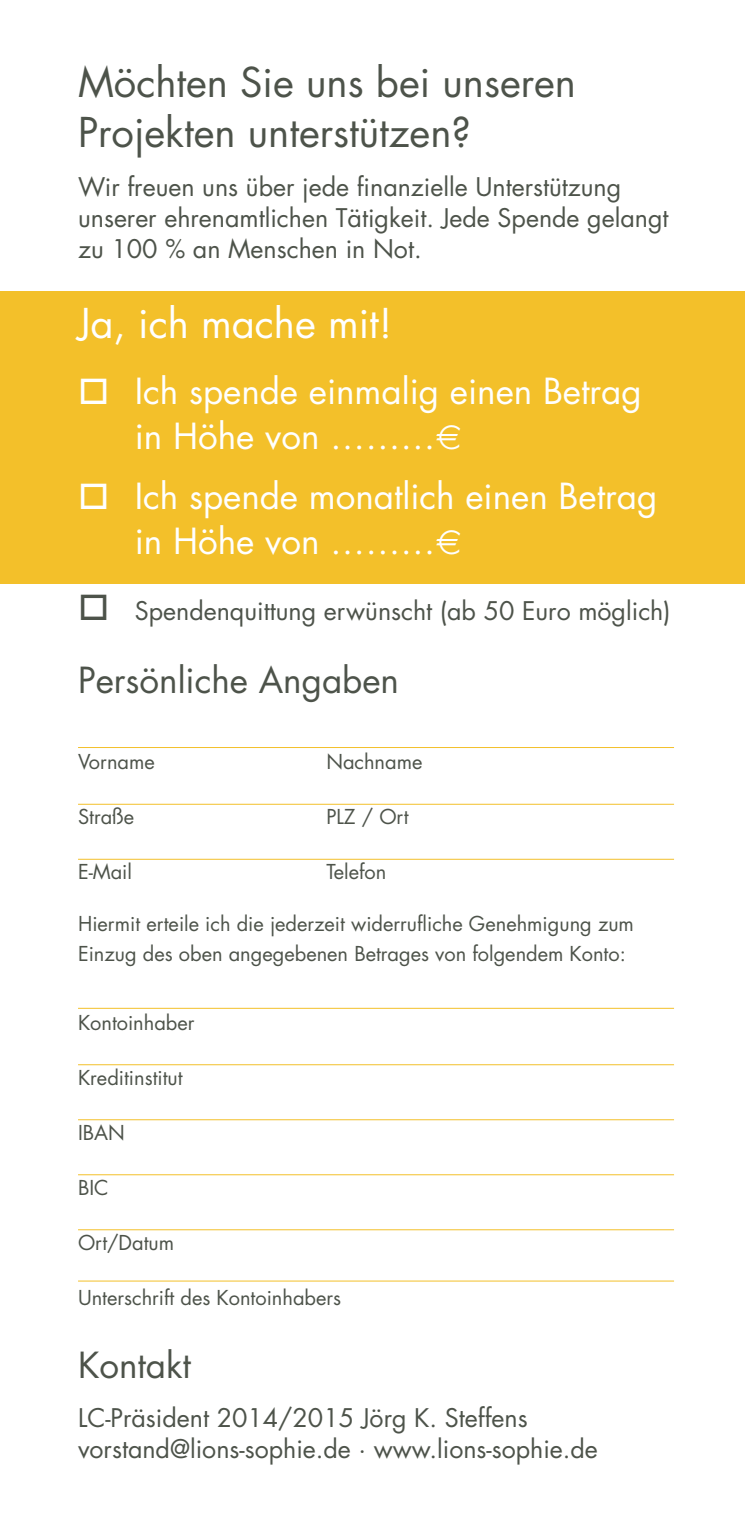
<style>
.page{position:relative;width:745px;height:1531px;background:#fff}
.page>*{position:absolute;margin:0;border:0;box-sizing:border-box;transform-origin:0 0}
.t1{font:40px/50px "Futura";color:#4d534a}
.t2{font:40px "Futura";color:#fff}
.t3{font:35px/45px "Futura";color:#fff}
.t4{font:35px "Futura";color:#4d534a}
.t5{font:25px/31.2px "Futura";color:#4d534a}
.t6{font:20px/30px "Futura";color:#4d534a}
</style>
<div class="page">
<div style="left:0;top:291px;width:744px;height:292px;background:#f3c02a"></div>
<hr style="left:78px;top:747px;width:595px;height:1px;background:#f3c02a">
<hr style="left:78px;top:804px;width:595px;height:1px;background:#f3c02a">
<hr style="left:78px;top:859px;width:595px;height:1px;background:#f3c02a">
<hr style="left:78px;top:1008px;width:595px;height:1px;background:#f3c02a">
<hr style="left:78px;top:1064px;width:595px;height:1px;background:#f3c02a">
<hr style="left:78px;top:1119px;width:595px;height:1px;background:#f3c02a">
<hr style="left:78px;top:1174px;width:595px;height:1px;background:#f3c02a">
<hr style="left:78px;top:1229px;width:595px;height:1px;background:#f3c02a">
<hr style="left:78px;top:1280px;width:595px;height:1px;background:#f3c02a">
<h1 class="t1" style="left:78px;top:61px;width:499px">Möchten Sie uns bei unseren<br>Projekten unterstützen?</h1>
<p class="t5" style="left:78px;top:173px;width:591px">Wir freuen uns über jede finanzielle Unterstützung unserer ehrenamtlichen Tätigkeit. Jede Spende gelangt zu 100 % an Menschen in Not.</p>
<h1 class="t2" style="left:78px;top:305px;width:316px">Ja, ich mache mit!</h1>
<h2 class="t3" style="left:135px;top:372px;width:508px;text-indent:-57px">□ Ich spende einmalig einen Betrag in Höhe von ………</h2>
<h2 class="t3" style="left:135px;top:476px;width:523px;text-indent:-57px">□ Ich spende monatlich einen Betrag in Höhe von ………</h2>
<p class="t5" style="left:78px;top:597px;width:593px">□ Spendenquittung erwünscht (ab 50 Euro möglich)</p>
<h2 class="t4" style="left:78px;top:664px;width:322px">Persönliche Angaben</h2>
<p class="t6" style="left:78px;top:749px;width:78px">Vorname</p>
<p class="t6" style="left:326px;top:749px;width:98px">Nachname</p>
<p class="t6" style="left:78px;top:804px;width:58px">Straße</p>
<p class="t6" style="left:326px;top:804px;width:84px">PLZ / Ort</p>
<p class="t6" style="left:78px;top:859px;width:55px">E-Mail</p>
<p class="t6" style="left:326px;top:859px;width:61px">Telefon</p>
<p class="t6" style="left:78px;top:910px;width:557px">Hiermit erteile ich die jederzeit widerrufliche Genehmigung zum<br>Einzug des oben angegebenen Betrages von folgendem Konto:</p>
<p class="t6" style="left:78px;top:1009px;width:118px">Kontoinhaber</p>
<p class="t6" style="left:78px;top:1064px;width:106px">Kreditinstitut</p>
<p class="t6" style="left:78px;top:1119px;width:48px">IBAN</p>
<p class="t6" style="left:78px;top:1174px;width:32px">BIC</p>
<p class="t6" style="left:78px;top:1229px;width:97px">Ort/Datum</p>
<p class="t6" style="left:78px;top:1284px;width:264px">Unterschrift des Kontoinhabers</p>
<h2 class="t4" style="left:78px;top:1348px;width:114px">Kontakt</h2>
<p class="t5" style="left:78px;top:1404px;width:521px">LC-Präsident 2014/2015 Jörg K. Steffens vorstand@lions-sophie.de · www.lions-sophie.de</p>
</div>
